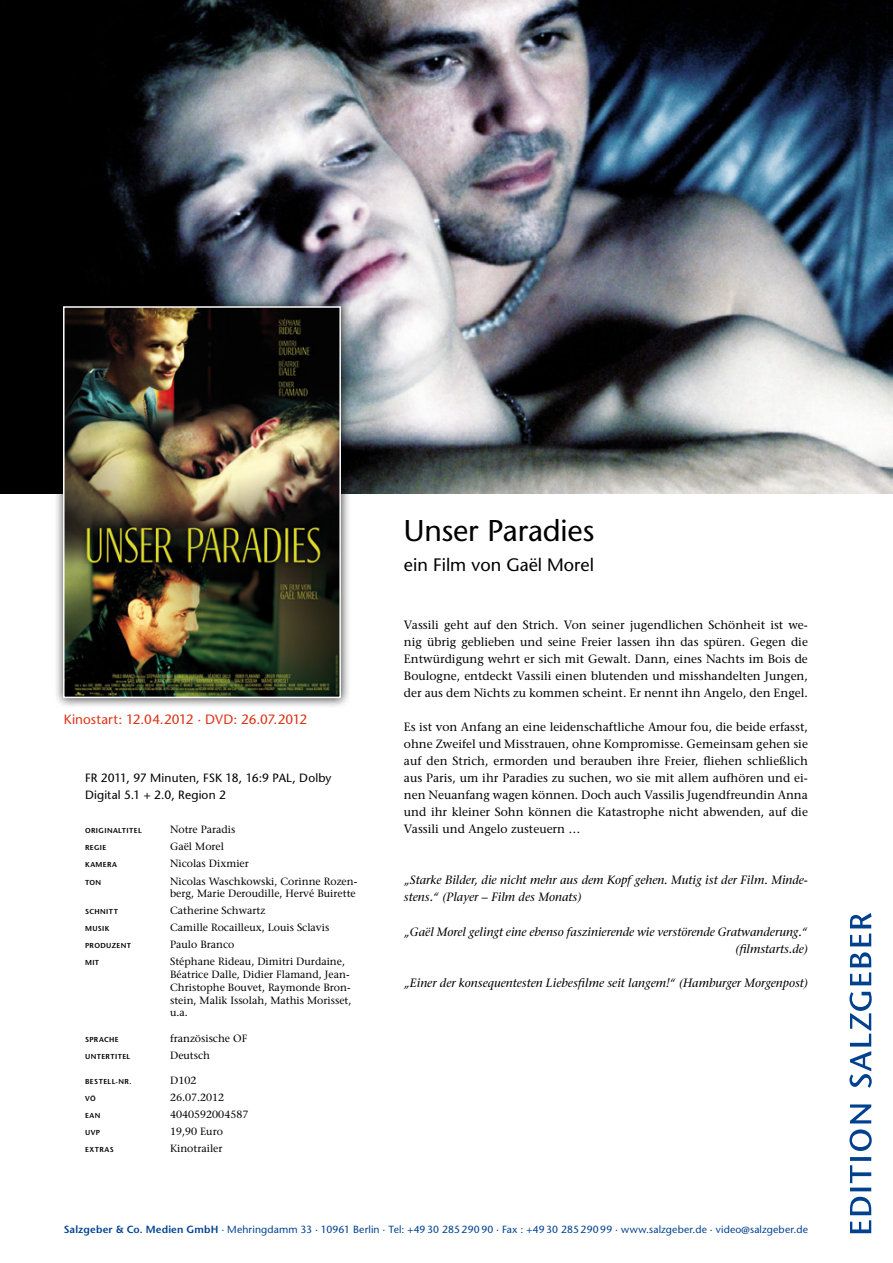
<style>
.page{position:relative;width:893px;height:1263px;background:#fff}
.page>*{position:absolute;margin:0;border:0;box-sizing:border-box;transform-origin:0 0}
.t1{font:500 30px "Stone Sans Std";letter-spacing:-.01em;color:#000}
.t2{font:500 18px "Stone Sans Std";color:#000}
.t3{font:500 13.5px "Stone Sans Std";color:#dc3417}
.t4{font:12px/17px "Stone Serif LT";color:#000;text-align:justify}
.t5{font:italic 12px/17px "Stone Serif LT";color:#000}
.t6{font:500 12px/17px "Stone Sans Std";letter-spacing:.01em;color:#000}
.t7{font:10.5px/12.8px "Stone Serif LT";color:#000}
.t8{font:500 10.35px "Stone Sans Std";letter-spacing:.015em;color:#00418f}
.t9{font:600 7.2px "Stone Sans Std";letter-spacing:.055em;color:#000}
.s1{font-weight:600}
</style>
<div class="page">
<img style="left:0;top:0;width:893px;height:493px">
<div style="left:53px;top:296px;width:298px;height:412px;background:#000;opacity:.75"></div>
<img style="left:66px;top:309px;width:272px;height:386px">
<div style="left:63px;top:306px;width:278px;height:392px;border:2px solid #fff"></div>
<svg style="left:849px;top:913px;width:23px;height:320px"></svg>
<p class="t3" style="left:64px;top:712px;width:245px">Kinostart: 12.04.2012 · DVD: 26.07.2012</p>
<p class="t6" style="left:85px;top:770px;width:248px">FR 2011, 97 Minuten, FSK 18, 16:9 PAL, Dolby<br>Digital 5.1 + 2.0, Region 2</p>
<p class="t9" style="left:85px;top:827px;width:58px">ORIGINALTITEL</p>
<p class="t7" style="left:170px;top:823px;width:67px">Notre Paradis</p>
<p class="t9" style="left:85px;top:844px;width:23px">REGIE</p>
<p class="t7" style="left:170px;top:840px;width:55px">Gaël Morel</p>
<p class="t9" style="left:85px;top:861px;width:33px">KAMERA</p>
<p class="t7" style="left:170px;top:857px;width:80px">Nicolas Dixmier</p>
<p class="t9" style="left:85px;top:878px;width:18px">TO N</p>
<p class="t7" style="left:170px;top:874px;width:189px">Nicolas Waschkowski, Corinne Rozen&shy;berg, Marie Deroudille, Hervé Buirette</p>
<p class="t9" style="left:85px;top:907px;width:35px">SCHNITT</p>
<p class="t7" style="left:170px;top:904px;width:97px">Catherine Schwartz</p>
<p class="t9" style="left:85px;top:924px;width:25px">MUSIK</p>
<p class="t7" style="left:170px;top:921px;width:161px">Camille Rocailleux, Louis Sclavis</p>
<p class="t9" style="left:85px;top:941px;width:47px">PRODUZENT</p>
<p class="t7" style="left:170px;top:938px;width:66px">Paulo Branco</p>
<p class="t9" style="left:85px;top:958px;width:16px">MIT</p>
<p class="t7" style="left:170px;top:955px;width:183px">Stéphane Rideau, Dimitri Durdaine,<br>Béatrice Dalle, Didier Flamand, Jean-<br>Christophe Bouvet, Raymonde Bron&shy;stein, Malik Issolah, Mathis Morisset, u.a.</p>
<p class="t9" style="left:85px;top:1035px;width:35px">SPRACHE</p>
<p class="t7" style="left:170px;top:1032px;width:79px">französische OF</p>
<p class="t9" style="left:85px;top:1052px;width:47px">U NTERTITEL</p>
<p class="t7" style="left:170px;top:1049px;width:42px">Deutsch</p>
<p class="t9" style="left:85px;top:1077px;width:48px">BESTELL-NR.</p>
<p class="t7" style="left:170px;top:1074px;width:28px">D102</p>
<p class="t9" style="left:85px;top:1094px;width:12px">VÖ</p>
<p class="t7" style="left:170px;top:1091px;width:56px">26.07.2012</p>
<p class="t9" style="left:85px;top:1111px;width:17px">EAN</p>
<p class="t7" style="left:170px;top:1108px;width:80px">4040592004587</p>
<p class="t9" style="left:85px;top:1128px;width:16px">UVP</p>
<p class="t7" style="left:170px;top:1125px;width:54px">19,90 Euro</p>
<p class="t9" style="left:85px;top:1145px;width:29px">EXTRAS</p>
<p class="t7" style="left:170px;top:1142px;width:54px">Kinotrailer</p>
<h1 class="t1" style="left:404px;top:513px;width:192px">Unser Paradies</h1>
<h2 class="t2" style="left:404px;top:554px;width:191px">ein Film von Gaël Morel</h2>
<p class="t4" style="left:404px;top:617px;width:405px">Vassili geht auf den Strich. Von seiner jugendlichen Schönheit ist we&shy;nig übrig geblieben und seine Freier lassen ihn das spüren. Gegen die Entwürdigung wehrt er sich mit Gewalt. Dann, eines Nachts im Bois de Boulogne, entdeckt Vassili einen blutenden und misshandelten Jungen, der aus dem Nichts zu kommen scheint. Er nennt ihn Angelo, den Engel.</p>
<p class="t4" style="left:404px;top:719px;width:405px">Es ist von Anfang an eine leidenschaftliche Amour fou, die beide erfasst, ohne Zweifel und Misstrauen, ohne Kompromisse. Gemeinsam gehen sie auf den Strich, ermorden und berauben ihre Freier, fliehen schließlich aus Paris, um ihr Paradies zu suchen, wo sie mit allem aufhören und ei&shy;nen Neuanfang wagen können. Doch auch Vassilis Jugendfreundin Anna und ihr kleiner Sohn können die Katastrophe nicht abwenden, auf die Vassili und Angelo zusteuern …</p>
<p class="t5" style="left:404px;top:872px;width:405px">„Starke Bilder, die nicht mehr aus dem Kopf gehen. Mutig ist der Film. Minde&shy;stens.“ (Player – Film des Monats)</p>
<p class="t5" style="left:404px;top:923px;width:405px;text-align:right">„Gaël Morel gelingt eine ebenso faszinierende wie verstörende Gratwanderung.“ (filmstarts.de)</p>
<p class="t5" style="left:404px;top:974px;width:405px">„Einer der konsequentesten Liebesfilme seit langem!“ (Hamburger Morgenpost)</p>
<p class="t8" style="left:64px;top:1223px;width:746px"><span class="s1">SALZGEBER &amp; CO. MEDIEN GMBH</span> · Mehringdamm 33 · 10961 Berlin · Tel: +49 30 285 290 90 · Fax : +49 30 285 290 99 · www.salzgeber.de · video@salzgeber.de</p>
</div>
